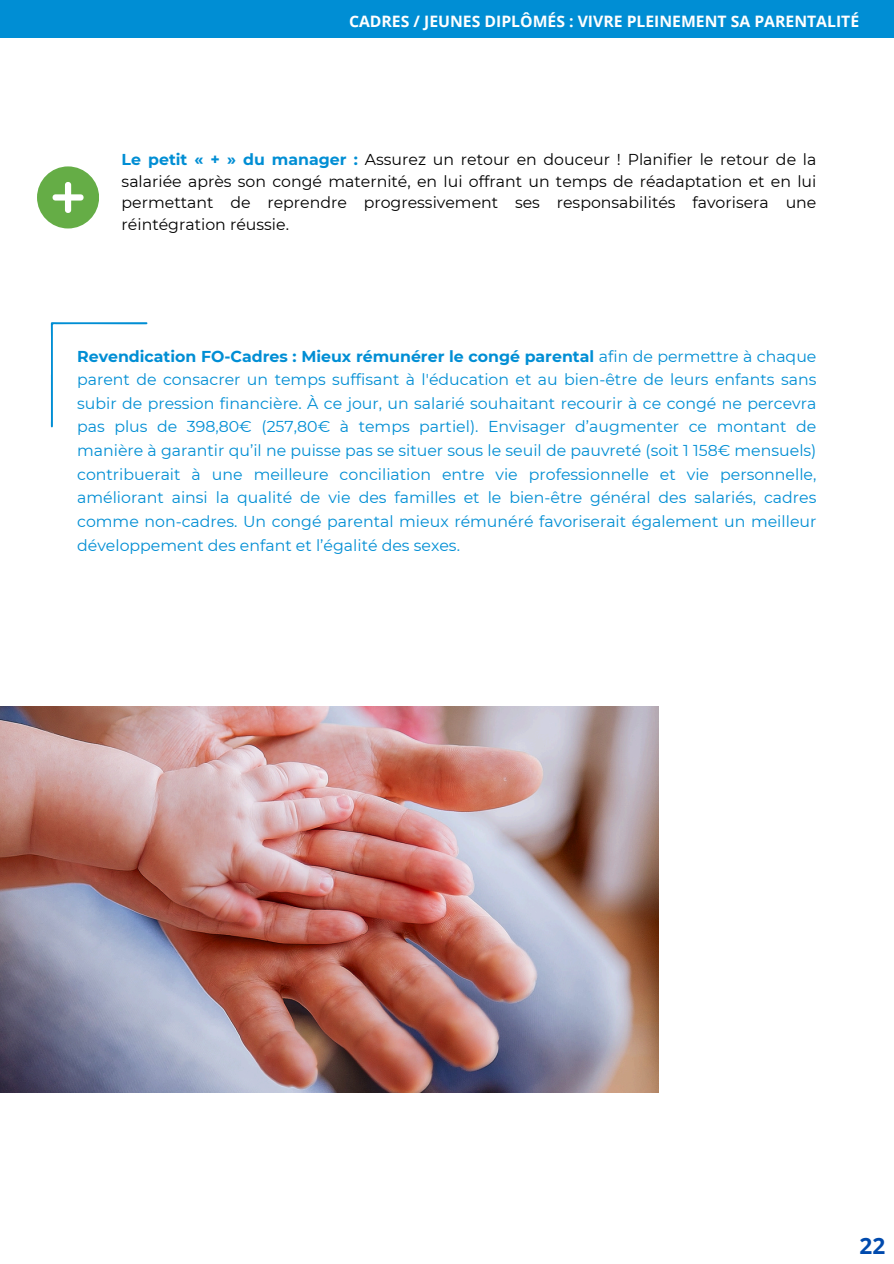
<style>
.page{position:relative;width:894px;height:1264px;background:#fff}
.page>*{position:absolute;margin:0;border:0;box-sizing:border-box;transform-origin:0 0}
.t1{font:700 22.5px "Open Sans";color:#004aad}
.t2{font:15.75px/23.7px "Montserrat";color:#008ed4;text-align:justify}
.t3{font:15.75px/21.3px "Montserrat";color:#000;text-align:justify}
.t4{font:700 15.75px "Open Sans";color:#fff}
.s1{font-weight:700;color:#008ed4}
.s2{font-weight:700}
</style>
<div class="page">
<div style="left:0;top:0;width:893px;height:38px;background:#008ed4"></div>
<svg style="left:37px;top:166px;width:62px;height:62px"></svg>
<svg style="left:51px;top:322px;width:96px;height:105px"></svg>
<img style="left:0;top:706px;width:658px;height:386px">
<p class="t4" style="left:349px;top:10px;width:511px">CADRES / JEUNES DIPLÔMÉS : VIVRE PLEINEMENT SA PARENTALITÉ</p>
<p class="t3" style="left:122px;top:149px;width:696px"><span class="s1">Le petit « + » du manager :</span> Assurez un retour en douceur ! Planifier le retour de la salariée après son congé maternité, en lui offrant un temps de réadaptation et en lui permettant de reprendre progressivement ses responsabilités favorisera une réintégration réussie.</p>
<h2 class="t2" style="left:77px;top:344px;width:740px"><span class="s2">Revendication FO-Cadres : Mieux rémunérer le congé parental</span> afin de permettre à chaque parent de consacrer un temps suffisant à l'éducation et au bien-être de leurs enfants sans subir de pression financière. À ce jour, un salarié souhaitant recourir à ce congé ne percevra pas plus de 398,80€ (257,80€ à temps partiel). Envisager d’augmenter ce montant de manière à garantir qu’il ne puisse pas se situer sous le seuil de pauvreté (soit 1 158€ mensuels) contribuerait à une meilleure conciliation entre vie professionnelle et vie personnelle, améliorant ainsi la qualité de vie des familles et le bien-être général des salariés, cadres comme non-cadres. Un congé parental mieux rémunéré favoriserait également un meilleur développement des enfant et l’égalité des sexes.</h2>
<h1 class="t1" style="left:859px;top:1229px;width:27px">22</h1>
</div>
